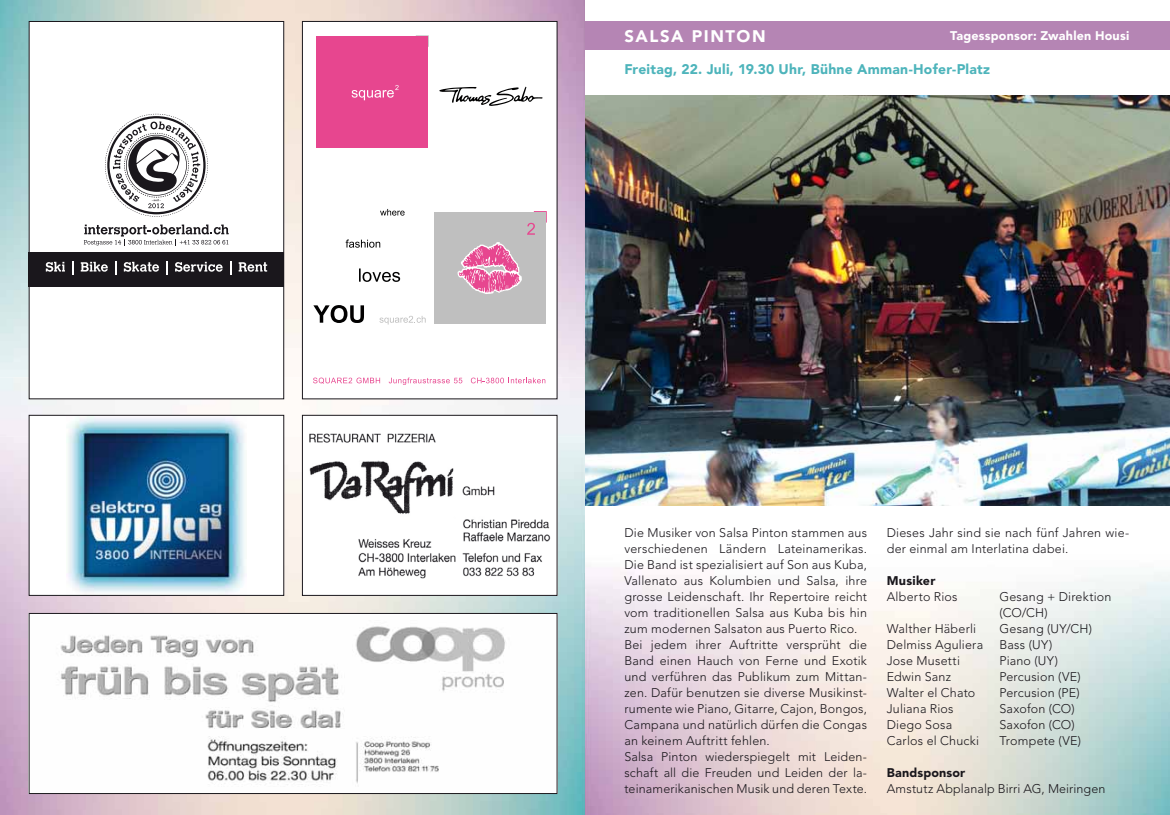
<style>
.page{position:relative;width:1170px;height:815px;background:#fff}
.page>*{position:absolute;margin:0;border:0;box-sizing:border-box;transform-origin:0 0}
.t1{font:900 16.75px "Avenir";letter-spacing:.095em;color:#fff}
.t2{font:900 13.88px "Avenir";letter-spacing:.02em;color:#4db4bb}
.t3{font:300 12.5px/16px "Avenir";letter-spacing:.015em;color:#1a171c}
.t4{font:900 12.5px "Avenir";letter-spacing:.015em;color:#fff}
.t5{font:900 12.5px "Avenir";letter-spacing:.01em;color:#1a171c}
</style>
<div class="page">
<img style="left:0;top:0;width:585px;height:377px">
<img style="left:0;top:377px;width:585px;height:438px">
<img style="left:304px;top:417px;width:251px;height:177px">
<div style="left:302px;top:415px;width:255px;height:181px;border:1px solid #1a171c"></div>
<img style="left:31px;top:615px;width:524px;height:177px">
<div style="left:29px;top:613px;width:528px;height:181px;border:1px solid #1a171c"></div>
<div style="left:302px;top:21px;width:255px;height:378px;background:#fff"></div>
<svg style="left:379px;top:316px;width:46px;height:9px"></svg>
<svg style="left:439px;top:86px;width:103px;height:20px"></svg>
<svg style="left:345px;top:240px;width:35px;height:8px"></svg>
<svg style="left:359px;top:268px;width:41px;height:14px"></svg>
<svg style="left:313px;top:305px;width:51px;height:18px"></svg>
<svg style="left:380px;top:209px;width:24px;height:7px"></svg>
<svg style="left:416px;top:35px;width:13px;height:12px"></svg>
<div style="left:316px;top:36px;width:111px;height:112px;background:#e7468f"></div>
<svg style="left:351px;top:85px;width:47px;height:15px"></svg>
<div style="left:434px;top:212px;width:111px;height:112px;background:#bfbfbf"></div>
<svg style="left:527px;top:211px;width:19px;height:24px"></svg>
<svg style="left:457px;top:242px;width:65px;height:52px"></svg>
<svg style="left:313px;top:378px;width:67px;height:6px"></svg>
<svg style="left:389px;top:378px;width:73px;height:7px"></svg>
<svg style="left:471px;top:378px;width:74px;height:5px"></svg>
<div style="left:302px;top:21px;width:255px;height:378px;border:1px solid #1a171c"></div>
<div style="left:29px;top:21px;width:255px;height:378px;background:#fff"></div>
<div style="left:29px;top:252px;width:255px;height:35px;background:#1a171c"></div>
<svg style="left:105px;top:114px;width:103px;height:103px"></svg>
<svg style="left:84px;top:225px;width:145px;height:21px"></svg>
<svg style="left:46px;top:262px;width:19px;height:10px"></svg>
<svg style="left:72px;top:262px;width:2px;height:13px"></svg>
<svg style="left:81px;top:262px;width:27px;height:10px"></svg>
<svg style="left:115px;top:262px;width:2px;height:13px"></svg>
<svg style="left:124px;top:262px;width:35px;height:10px"></svg>
<svg style="left:166px;top:262px;width:2px;height:13px"></svg>
<svg style="left:175px;top:262px;width:48px;height:10px"></svg>
<svg style="left:230px;top:262px;width:1px;height:13px"></svg>
<svg style="left:239px;top:262px;width:28px;height:10px"></svg>
<div style="left:29px;top:21px;width:255px;height:378px;border:1px solid #1a171c"></div>
<div style="left:29px;top:415px;width:255px;height:180px;background:#fff"></div>
<img style="left:66px;top:417px;width:179px;height:176px">
<div style="left:29px;top:415px;width:255px;height:181px;border:1px solid #1a171c"></div>
<div style="left:585px;top:21px;width:584px;height:29px;background:#b585b4"></div>
<img style="left:585px;top:95px;width:584px;height:410px">
<h1 class="t1" style="left:624px;top:29px;width:143px">SALSA PINTON</h1>
<p class="t4" style="left:949px;top:31px;width:181px">Tagessponsor: Zwahlen Housi</p>
<p class="t2" style="left:624px;top:63px;width:367px">Freitag, 22. Juli, 19.30 Uhr, Bühne Amman-Hofer-Platz</p>
<p class="t3" style="left:624px;top:526px;width:244px">Die Musiker von Salsa Pinton stammen aus verschiedenen Ländern Lateinamerikas.<br>Die Band ist spezialisiert auf Son aus Kuba, Vallenato aus Kolumbien und Salsa, ihre grosse Leidenschaft. Ihr Repertoire reicht vom traditionellen Salsa aus Kuba bis hin zum modernen Salsaton aus Puerto Rico.<br>Bei jedem ihrer Auftritte versprüht die Band einen Hauch von Ferne und Exotik und verführen das Publikum zum Mittan&shy;zen. Dafür benutzen sie diverse Musikinst&shy;rumente wie Piano, Gitarre, Cajon, Bongos, Campana und natürlich dürfen die Congas an keinem Auftritt fehlen.<br>Salsa Pinton wiederspiegelt mit Leiden&shy;schaft all die Freuden und Leiden der la&shy;teinamerikanischen Musik und deren Texte.</p>
<p class="t3" style="left:886px;top:526px;width:244px">Dieses Jahr sind sie nach fünf Jahren wie&shy;der einmal am Interlatina dabei.</p>
<p class="t5" style="left:886px;top:576px;width:50px">Musiker</p>
<p class="t3" style="left:886px;top:590px;width:72px">Alberto Rios</p>
<p class="t3" style="left:999px;top:590px;width:114px">Gesang + Direktion (CO/CH)</p>
<p class="t3" style="left:886px;top:622px;width:91px">Walther Häberli</p>
<p class="t3" style="left:999px;top:622px;width:94px">Gesang (UY/CH)</p>
<p class="t3" style="left:886px;top:638px;width:98px">Delmiss Aguliera</p>
<p class="t3" style="left:999px;top:638px;width:54px">Bass (UY)</p>
<p class="t3" style="left:886px;top:654px;width:75px">Jose Musetti</p>
<p class="t3" style="left:999px;top:654px;width:60px">Piano (UY)</p>
<p class="t3" style="left:886px;top:670px;width:66px">Edwin Sanz</p>
<p class="t3" style="left:999px;top:670px;width:83px">Percusion (VE)</p>
<p class="t3" style="left:886px;top:686px;width:90px">Walter el Chato</p>
<p class="t3" style="left:999px;top:686px;width:82px">Percusion (PE)</p>
<p class="t3" style="left:886px;top:702px;width:68px">Juliana Rios</p>
<p class="t3" style="left:999px;top:702px;width:77px">Saxofon (CO)</p>
<p class="t3" style="left:886px;top:718px;width:67px">Diego Sosa</p>
<p class="t3" style="left:999px;top:718px;width:77px">Saxofon (CO)</p>
<p class="t3" style="left:886px;top:734px;width:94px">Carlos el Chucki</p>
<p class="t3" style="left:999px;top:734px;width:83px">Trompete (VE)</p>
<p class="t5" style="left:886px;top:768px;width:80px">Bandsponsor</p>
<p class="t3" style="left:886px;top:782px;width:220px">Amstutz Abplanalp Birri AG, Meiringen</p>
</div>
